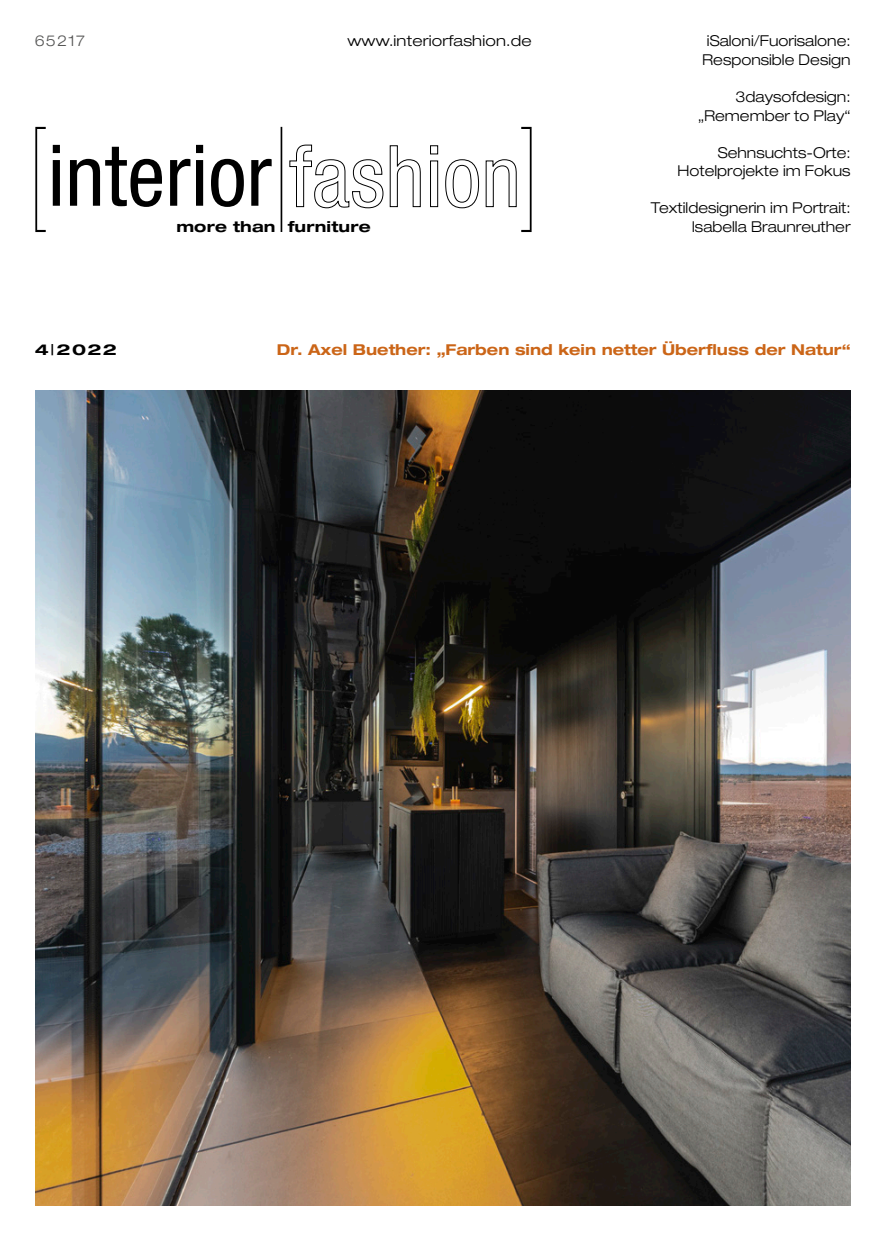
<style>
.page{position:relative;width:886px;height:1241px;background:#fff}
.page>*{position:absolute;margin:0;border:0;box-sizing:border-box;transform-origin:0 0}
.t1{font:200 condensed 117px "Helvetica Neue LT Pro";color:#000;scale:.77 1}
.t2{font:condensed 85.12px "Helvetica Neue LT Pro";letter-spacing:.005em;color:#000}
._1_a_Titeltext_d{font:300 expanded 15px "Helvetica Neue LT Pro";color:#000}
._1_a_Titeltext_d-2{font:700 expanded 15px "Helvetica Neue LT Pro";color:#cb6517}
._1_a_Titeltext_d-3{font:300 expanded 15px "Helvetica Neue LT Pro";color:#000;scale:1.05 1}
._1_a_Titeltext_d-4{font:700 expanded 15px "Helvetica Neue LT Pro";letter-spacing:.01em;color:#000;scale:1.05 1}
._1_a_Titeltext_d-5{font:700 expanded 15px "Helvetica Neue LT Pro";letter-spacing:.01em;color:#000;scale:1.15 1}
._1_a_Titeltext_d-6{font:300 expanded 15px "Helvetica Neue LT Pro";letter-spacing:.08em;color:#565655}
.s1{font-weight:400}
</style>
<div class="page">
<img style="left:35px;top:390px;width:815px;height:815px">
<hr style="left:281px;top:127px;width:1px;height:105px;background:#000">
<p class="_1_a_Titeltext_d-6" style="left:35px;top:32px;width:52px">65217</p>
<p class="_1_a_Titeltext_d-3" style="left:347px;top:32px;width:177px">www.interiorfashion.de</p>
<p class="_1_a_Titeltext_d" style="left:707px;top:32px;width:145px">iSaloni/Fuorisalone:</p>
<p class="_1_a_Titeltext_d" style="left:702px;top:50px;width:150px">Responsible Design</p>
<p class="_1_a_Titeltext_d" style="left:735px;top:87px;width:117px">3daysofdesign:</p>
<p class="_1_a_Titeltext_d" style="left:698px;top:106px;width:154px">„Remember to Play“</p>
<p class="_1_a_Titeltext_d" style="left:718px;top:143px;width:134px">Sehnsuchts-Orte:</p>
<p class="_1_a_Titeltext_d" style="left:677px;top:162px;width:175px">Hotelprojekte im Fokus</p>
<p class="_1_a_Titeltext_d" style="left:651px;top:199px;width:201px">Textildesignerin im Portrait:</p>
<p class="_1_a_Titeltext_d" style="left:692px;top:217px;width:160px">Isabella Braunreuther</p>
<p class="t1" style="left:28px;top:102px;width:25px">[</p>
<p class="t1" style="left:520px;top:102px;width:25px">]</p>
<p class="t2" style="left:48px;top:125px;width:475px">interior fashion</p>
<p class="_1_a_Titeltext_d-4" style="left:176px;top:217px;width:187px">more than furniture</p>
<p class="_1_a_Titeltext_d-5" style="left:35px;top:339px;width:73px">4<span class="s1">|</span>2022</p>
<p class="_1_a_Titeltext_d-2" style="left:277px;top:339px;width:575px">Dr. Axel Buether: „Farben sind kein netter Überfluss der Natur“</p>
</div>
